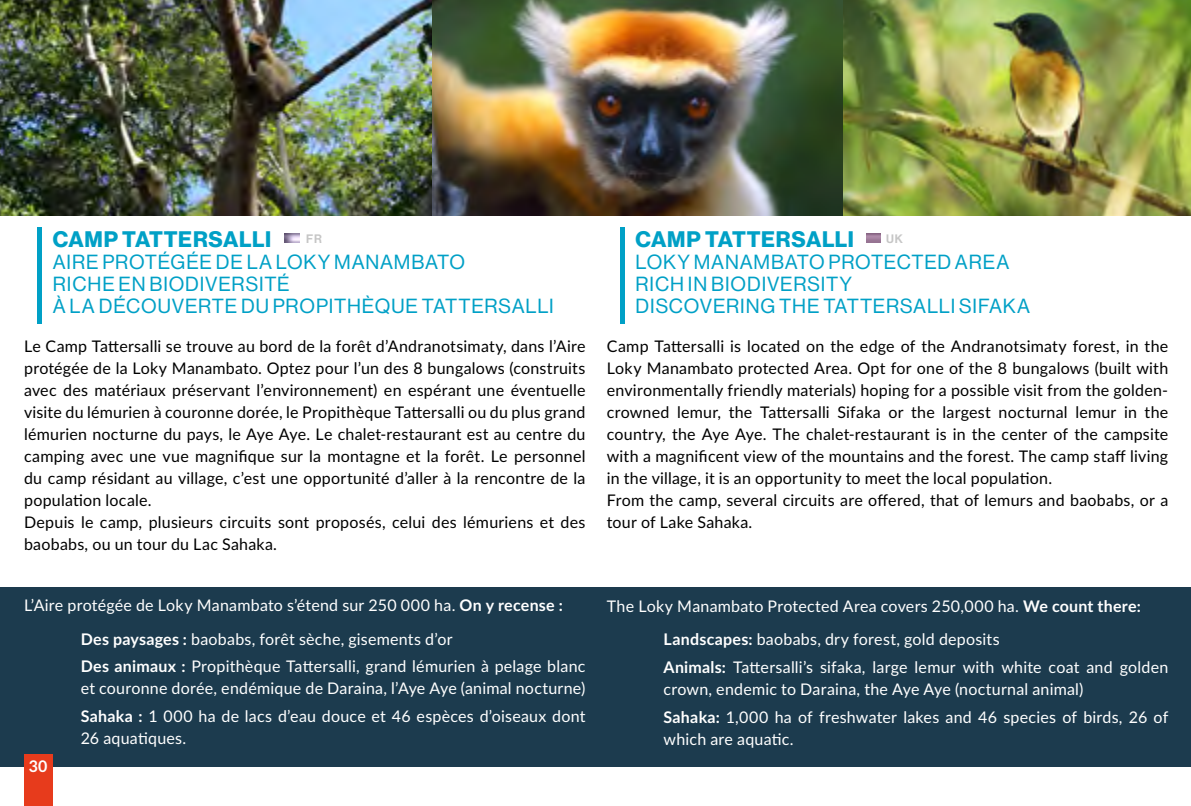
<style>
.page{position:relative;width:1191px;height:806px;background:#fff}
.page>*{position:absolute;margin:0;border:0;box-sizing:border-box;transform-origin:0 0}
.t1{font:700 22px "Neue Haas Display";letter-spacing:.025em;color:#00a0c6}
.t2{font:20px/22px "Neue Haas Display";letter-spacing:.04em;color:#00a0c6}
.t3{font:16px/22px "Lato";letter-spacing:.015em;color:#000}
.t4{font:16px/22px "Lato";letter-spacing:.015em;color:#fff}
.t5{font:700 16px "Lato";color:#fff}
.t6{font:12px "Neue Haas Display Mediu";color:#c6c6c6}
.s1{font-weight:700}
</style>
<div class="page">
<div style="left:0;top:586px;width:1191px;height:179px;background:#1c3b4e"></div>
<img style="left:0;top:0;width:1191px;height:216px">
<div style="left:620px;top:227px;width:5px;height:96px;background:#00a0c6"></div>
<div style="left:37px;top:227px;width:5px;height:96px;background:#00a0c6"></div>
<img style="left:866px;top:233px;width:14px;height:10px">
<img style="left:285px;top:233px;width:14px;height:10px">
<div style="left:24px;top:754px;width:28px;height:51px;background:#e73b1c"></div>
<h1 class="t1" style="left:53px;top:226px;width:220px">CAMP TATTERSALLI</h1>
<p class="t2" style="left:53px;top:251px;width:502px">AIRE PROTÉGÉE DE LA LOKY MANAMBATO<br>RICHE EN BIODIVERSITÉ<br>À LA DÉCOUVERTE DU PROPITHÈQUE TATTERSALLI</p>
<p class="t3" style="left:24px;top:334px;width:563px">Le Camp Tattersalli se trouve au bord de la forêt d’Andranotsimaty, dans l’Aire protégée de la Loky Manambato. Optez pour l’un des 8 bungalows (construits avec des matériaux préservant l’environnement) en espérant une éventuelle visite du lémurien à couronne dorée, le Propithèque Tattersalli ou du plus grand lémurien nocturne du pays, le Aye Aye. Le chalet-restaurant est au centre du camping avec une vue magnifique sur la montagne et la forêt. Le personnel du camp résidant au village, c’est une opportunité d’aller à la rencontre de la population locale.<br>Depuis le camp, plusieurs circuits sont proposés, celui des lémuriens et des baobabs, ou un tour du Lac Sahaka.</p>
<h1 class="t1" style="left:635px;top:226px;width:220px">CAMP TATTERSALLI</h1>
<p class="t2" style="left:635px;top:251px;width:396px">LOKY MANAMBATO PROTECTED AREA<br>RICH IN BIODIVERSITY<br>DISCOVERING THE TATTERSALLI SIFAKA</p>
<p class="t3" style="left:607px;top:334px;width:563px">Camp Tattersalli is located on the edge of the Andranotsimaty forest, in the Loky Manambato protected Area. Opt for one of the 8 bungalows (built with environmentally friendly materials) hoping for a possible visit from the golden&shy;crowned lemur, the Tattersalli Sifaka or the largest nocturnal lemur in the country, the Aye Aye. The chalet-restaurant is in the center of the campsite with a magnificent view of the mountains and the forest. The camp staff living in the village, it is an opportunity to meet the local population.<br>From the camp, several circuits are offered, that of lemurs and baobabs, or a tour of Lake Sahaka.</p>
<p class="t6" style="left:306px;top:231px;width:17px">FR</p>
<p class="t6" style="left:886px;top:231px;width:18px">UK</p>
<p class="t4" style="left:81px;top:587px;width:483px;line-height:33.4px;text-indent:-57px">L’Aire protégée de Loky Manambato s’étend sur 250 000 ha. <span class="s1">On y recense :<br>Des paysages :</span> baobabs, forêt sèche, gisements d’or</p>
<p class="t4" style="left:81px;top:654px;width:506px"><span class="s1">Des animaux :</span> Propithèque Tattersalli, grand lémurien à pelage blanc et couronne dorée, endémique de Daraina, l’Aye Aye (animal nocturne)</p>
<p class="t4" style="left:81px;top:704px;width:506px"><span class="s1">Sahaka :</span> 1 000 ha de lacs d’eau douce et 46 espèces d’oiseaux dont<br>26 aquatiques.</p>
<p class="t5" style="left:29px;top:754px;width:20px">30</p>
<p class="t4" style="left:663px;top:588px;width:479px;line-height:33.4px;text-indent:-57px">The Loky Manambato Protected Area covers 250,000 ha. <span class="s1">We count there:<br>Landscapes:</span> baobabs, dry forest, gold deposits</p>
<p class="t4" style="left:663px;top:655px;width:506px"><span class="s1">Animals:</span> Tattersalli’s sifaka, large lemur with white coat and golden crown, endemic to Daraina, the Aye Aye (nocturnal animal)</p>
<p class="t4" style="left:663px;top:704px;width:506px"><span class="s1">Sahaka:</span> 1,000 ha of freshwater lakes and 46 species of birds, 26 of which are aquatic.</p>
</div>
